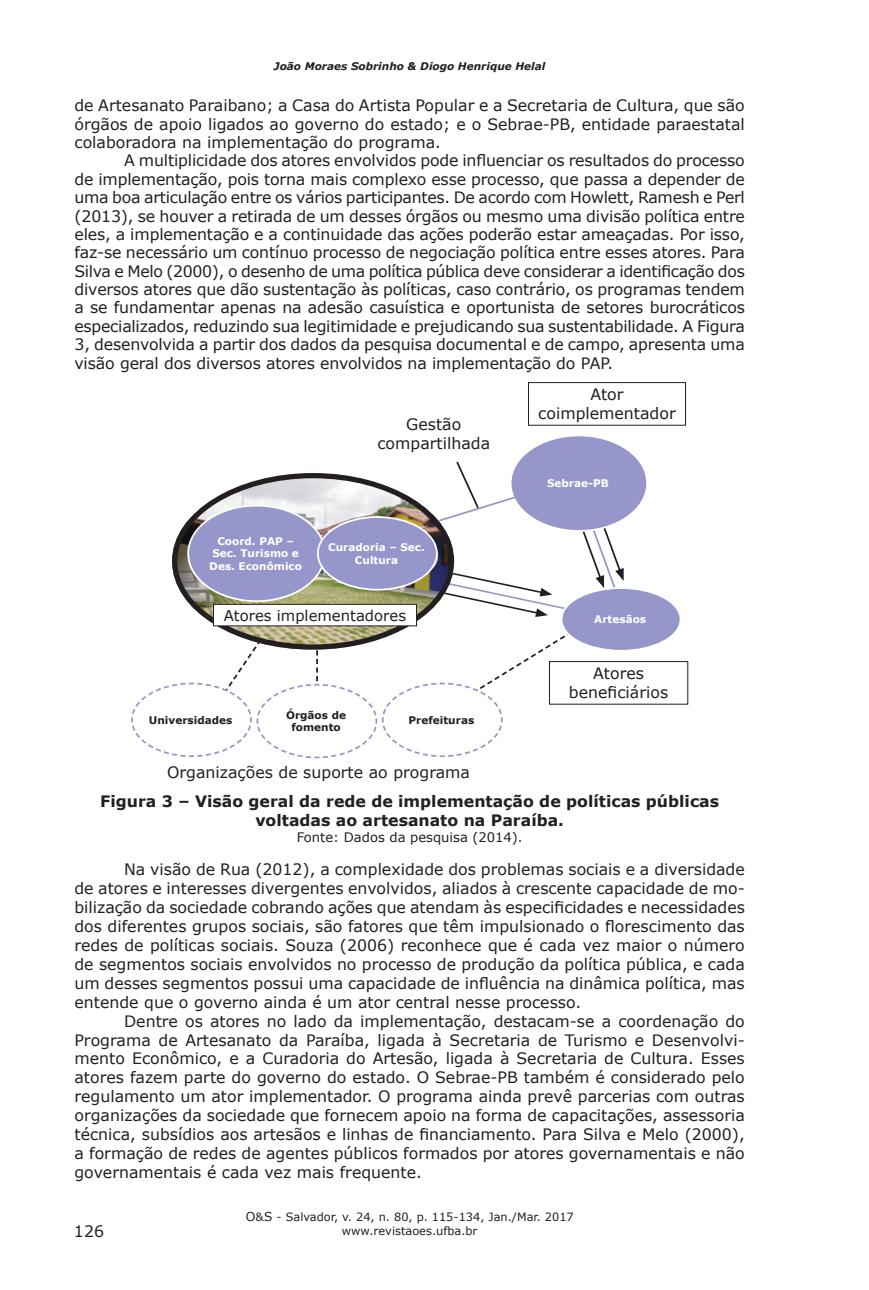
<style>
.page{position:relative;width:869px;height:1290px;background:#fff}
.page>*{position:absolute;margin:0;border:0;box-sizing:border-box;transform-origin:0 0}
.t1{font:15.75px/18.9px "Verdana";color:#231f20;text-align:justify}
.t2{font:700 15.75px/18.9px "Verdana";color:#231f20;text-align:center}
.t3{font:14.88px "Verdana";color:#231f20}
.t4{font:13.12px "Verdana";color:#231f20}
.t5{font:11.38px "Verdana";color:#231f20}
.t6{font:700 10.5px/12.6px "Verdana";color:#fff;text-align:center}
.t7{font:700 10.5px/12.6px "Verdana";color:#231f20;text-align:center}
.t8{font:italic 700 10.5px "Verdana";color:#231f20}
.s1{font-size:12.25px}
</style>
<div class="page">
<img style="left:172px;top:473px;width:252px;height:156px">
<div style="left:188px;top:506px;width:136px;height:95px;background:#9696ca;border-radius:50%"></div>
<div style="left:510px;top:435px;width:137px;height:96px;background:#9696ca;border-radius:50%"></div>
<div style="left:561px;top:588px;width:119px;height:63px;background:#9696ca;border-radius:50%"></div>
<div style="left:560px;top:587px;width:121px;height:65px;border:2px solid #fff;border-radius:50%"></div>
<div style="left:318px;top:517px;width:118px;height:73px;background:#9696ca;border-radius:50%"></div>
<div style="left:317px;top:516px;width:120px;height:75px;border:2px solid #fff;border-radius:50%"></div>
<div style="left:548px;top:661px;width:140px;height:43px;border:1px solid #231f20"></div>
<div style="left:213px;top:604px;width:203px;height:22px;background:#fff"></div>
<div style="left:213px;top:604px;width:204px;height:22px;border:1px solid #231f20"></div>
<div style="left:528px;top:382px;width:157px;height:44px;border:1px solid #231f20"></div>
<svg style="left:424px;top:460px;width:199px;height:157px"></svg>
<svg style="left:131px;top:629px;width:443px;height:130px"></svg>
<p class="t8" style="left:274px;top:59px;width:273px">João Moraes Sobrinho &amp; Diogo Henrique Helal</p>
<p class="t1" style="left:74px;top:96px;width:671px;line-height:18.4px">de Artesanato Paraibano; a Casa do Artista Popular e a Secretaria de Cultura, que são órgãos de apoio ligados ao governo do estado; e o Sebrae-PB, entidade paraestatal colaboradora na implementação do programa.</p>
<p class="t1" style="left:74px;top:151px;width:671px;line-height:18.4px;text-indent:50px">A multiplicidade dos atores envolvidos pode influenciar os resultados do processo de implementação, pois torna mais complexo esse processo, que passa a depender de uma boa articulação entre os vários participantes. De acordo com Howlett, Ramesh e Perl (2013), se houver a retirada de um desses órgãos ou mesmo uma divisão política entre eles, a implementação e a continuidade das ações poderão estar ameaçadas. Por isso, faz-se necessário um contínuo processo de negociação política entre esses atores. Para Silva e Melo (2000), o desenho de uma política pública deve considerar a identificação dos diversos atores que dão sustentação às políticas, caso contrário, os programas tendem a se fundamentar apenas na adesão casuística e oportunista de setores burocráticos especializados, reduzindo sua legitimidade e prejudicando sua sustentabilidade. A Figura 3, desenvolvida a partir dos dados da pesquisa documental e de campo, apresenta uma visão geral dos diversos atores envolvidos na implementação do PAP.</p>
<p class="t1" style="left:377px;top:415px;width:114px;text-align:center">Gestão compartilhada</p>
<p class="t6" style="left:209px;top:534px;width:94px">Coord. PAP –<br>Sec. Turismo e<br>Des. Econômico</p>
<p class="t6" style="left:328px;top:541px;width:98px">Curadoria – Sec.<br>Cultura</p>
<p class="t3" style="left:224px;top:605px;width:184px">Atores implementadores</p>
<p class="t7" style="left:149px;top:713px;width:85px">Universidades</p>
<p class="t7" style="left:286px;top:708px;width:61px">Órgãos de fomento</p>
<p class="t7" style="left:408px;top:713px;width:67px">Prefeituras</p>
<p class="t1" style="left:167px;top:763px;width:304px">Organizações de suporte ao programa</p>
<p class="t1" style="left:538px;top:385px;width:139px;text-align:center">Ator coimplementador</p>
<p class="t6" style="left:547px;top:477px;width:63px">Sebrae-PB</p>
<p class="t6" style="left:594px;top:613px;width:53px">Artesãos</p>
<p class="t1" style="left:568px;top:664px;width:101px;text-align:center">Atores beneficiários</p>
<p class="t2" style="left:100px;top:791px;width:620px">Figura 3 – Visão geral da rede de implementação de políticas públicas voltadas ao artesanato na Paraíba.</p>
<p class="t4" style="left:296px;top:828px;width:227px">Fonte: Dados da pesquisa (2014).</p>
<p class="t1" style="left:74px;top:860px;width:671px;text-indent:50px">Na visão de Rua (2012), a complexidade dos problemas sociais e a diversidade de atores e interesses divergentes envolvidos, aliados à crescente capacidade de mo&shy;bilização da sociedade cobrando ações que atendam às especificidades e necessidades dos diferentes grupos sociais, são fatores que têm impulsionado o florescimento das redes de políticas sociais. Souza (2006) reconhece que é cada vez maior o número de segmentos sociais envolvidos no processo de produção da política pública, e cada um desses segmentos possui uma capacidade de influência na dinâmica política, mas entende que o governo ainda é um ator central nesse processo.</p>
<p class="t1" style="left:74px;top:1011px;width:671px;text-indent:50px">Dentre os atores no lado da implementação, destacam-se a coordenação do Programa de Artesanato da Paraíba, ligada à Secretaria de Turismo e Desenvolvi&shy;mento Econômico, e a Curadoria do Artesão, ligada à Secretaria de Cultura. Esses atores fazem parte do governo do estado. O Sebrae-PB também é considerado pelo regulamento um ator implementador. O programa ainda prevê parcerias com outras organizações da sociedade que fornecem apoio na forma de capacitações, assessoria técnica, subsídios aos artesãos e linhas de financiamento. Para Silva e Melo (2000), a formação de redes de agentes públicos formados por atores governamentais e não governamentais é cada vez mais frequente.</p>
<p class="t5" style="left:245px;top:1209px;width:329px"><span class="s1">o</span>&amp;<span class="s1">s</span> - Salvador, v. 24, n. 80, p. 115-134, Jan./Mar. 2017</p>
<p class="t1" style="left:74px;top:1221px;width:32px">126</p>
<p class="t5" style="left:342px;top:1223px;width:137px">www.revistaoes.ufba.br</p>
</div>
